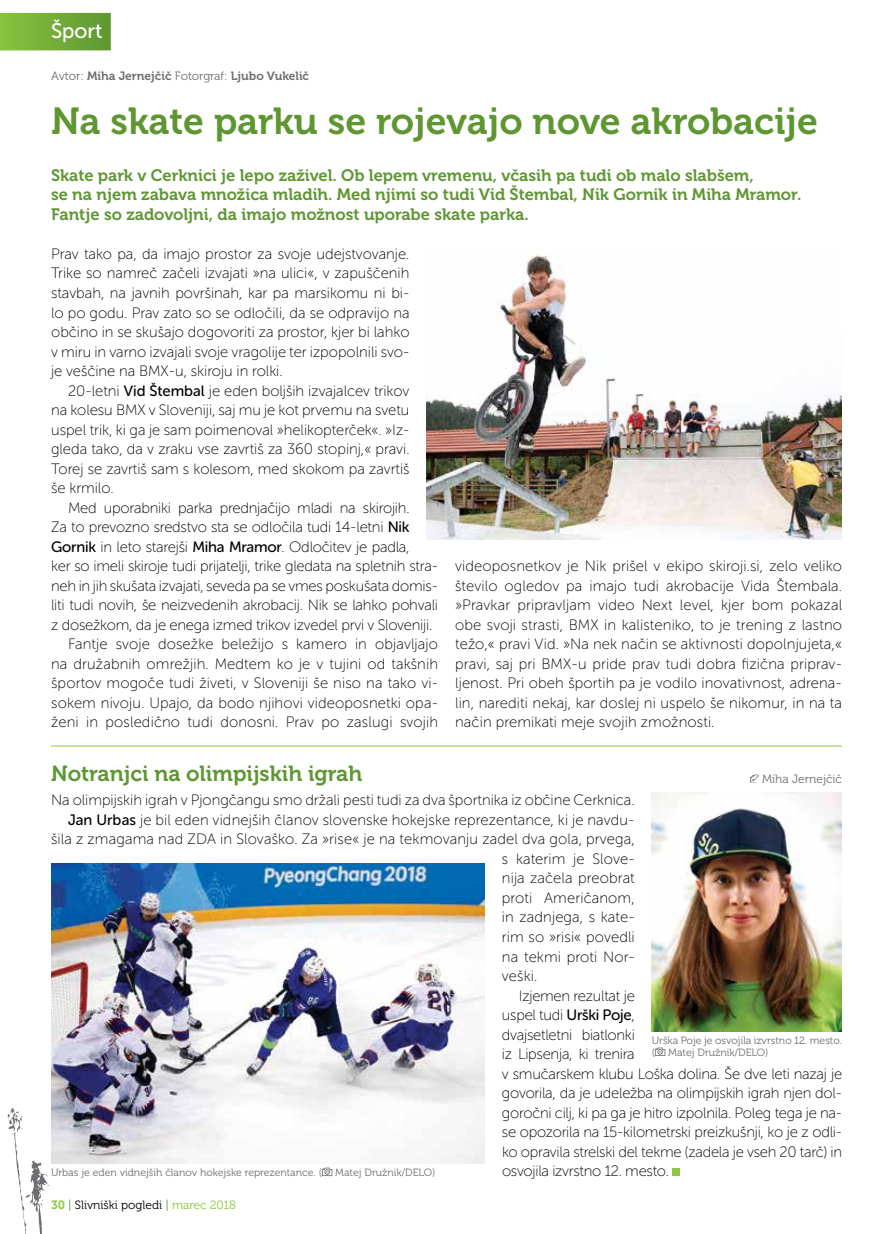
<style>
.page{position:relative;width:893px;height:1234px;background:#fff}
.page>*{position:absolute;margin:0;border:0;box-sizing:border-box;transform-origin:0 0}
.t1{font:37.5px "Museo 700";color:#5e9732}
.t2{font:21.75px "Museo 700";color:#5e9732}
.t3{font:21px "Museo Sans Rounded 500";color:#fff}
.t4{font:16.5px/19.5px "Museo 700";color:#5e9732}
.t5{font:15px/19.5px "Museo Sans Rounded 100";letter-spacing:-.005em;color:#000;text-align:justify}
.t6{font:12px "Museo 700";color:#6d6e71}
.t7{font:12px "Museo 300";color:#000}
.t8{font:12px "Museo 300";color:#6d6e71}
.t9{font:10.5px/12px "Museo 300";color:#6d6e71}
.s1{font-family:"Museo 300"}
.s2{font-family:"Museo Sans Rounded 500"}
.s3{font-family:"Museo 700";color:#8dc63f}
.s4{color:#5e9732}
.s5{color:#8dc63f}
</style>
<div class="page">
<svg style="left:7px;top:1108px;width:42px;height:125px"></svg>
<svg style="left:750px;top:774px;width:9px;height:8px"></svg>
<div style="left:672px;top:1168px;width:7px;height:7px;background:#8dc63f"></div>
<div style="left:0;top:13px;width:111px;height:37px;background:linear-gradient(to right,#8ac33e,#5e9732)"></div>
<hr style="left:51px;top:745px;width:791px;height:1px;background:#8dc63f">
<img style="left:426px;top:255px;width:416px;height:285px">
<img style="left:652px;top:792px;width:190px;height:239px">
<img style="left:51px;top:863px;width:434px;height:299px">
<svg style="left:655px;top:1047px;width:10px;height:8px"></svg>
<svg style="left:322px;top:1167px;width:10px;height:8px"></svg>
<h3 class="t3" style="left:51px;top:20px;width:53px">Šport</h3>
<p class="t6" style="left:51px;top:69px;width:260px"><span class="s1">Avtor:</span> Miha Jernejčič <span class="s1">Fotorgraf:</span> Ljubo Vukelič</p>
<h1 class="t1" style="left:51px;top:100px;width:768px">Na skate parku se rojevajo nove akrobacije</h1>
<p class="t4" style="left:51px;top:166px;width:752px">Skate park v Cerknici je lepo zaživel. Ob lepem vremenu, včasih pa tudi ob malo slabšem,<br>se na njem zabava množica mladih. Med njimi so tudi Vid Štembal, Nik Gornik in Miha Mramor.<br>Fantje so zadovoljni, da imajo možnost uporabe skate parka.</p>
<p class="t5" style="left:51px;top:244px;width:360px">Prav tako pa, da imajo prostor za svoje udejstvovanje.<br>Trike so namreč začeli izvajati »na ulici«, v zapuščenih stavbah, na javnih površinah, kar pa marsikomu ni bi&shy;lo po godu. Prav zato so se odločili, da se odpravijo na občino in se skušajo dogovoriti za prostor, kjer bi lahko v miru in varno izvajali svoje vragolije ter izpopolnili svo&shy;je veščine na BMX-u, skiroju in rolki.</p>
<p class="t5" style="left:51px;top:381px;width:360px;text-indent:17px">20-letni <span class="s2">Vid Štembal</span> je eden boljših izvajalcev trikov na kolesu BMX v Sloveniji, saj mu je kot prvemu na svetu uspel trik, ki ga je sam poimenoval »helikopterček«. »Iz&shy;gleda tako, da v zraku vse zavrtiš za 360 stopinj,« pravi.<br>Torej se zavrtiš sam s kolesom, med skokom pa zavrtiš še krmilo.</p>
<p class="t5" style="left:68px;top:498px;width:343px">Med uporabniki parka prednjačijo mladi na skirojih.</p>
<p class="t5" style="left:51px;top:517px;width:360px">Za to prevozno sredstvo sta se odločila tudi 14-letni <span class="s2">Nik</span></p>
<p class="t5" style="left:51px;top:537px;width:360px"><span class="s2">Gornik</span> in leto starejši <span class="s2">Miha Mramor</span>. Odločitev je padla,</p>
<p class="t5" style="left:51px;top:556px;width:388px">ker so imeli skiroje tudi prijatelji, trike gledata na spletnih stra-</p>
<p class="t5" style="left:51px;top:576px;width:388px">neh in jih skušata izvajati, seveda pa se vmes poskušata domis-</p>
<p class="t5" style="left:51px;top:595px;width:388px">liti tudi novih, še -neizvedenih akrobacij. Nik se lahko pohvali</p>
<p class="t5" style="left:51px;top:615px;width:383px">z dosežkom, da je enega izmed trikov izvedel prvi v Sloveniji.</p>
<p class="t5" style="left:68px;top:634px;width:371px">Fantje svoje dosežke beležijo s kamero in objavljajo</p>
<p class="t5" style="left:51px;top:654px;width:388px">na družabnih omrežjih. Medtem ko je v tujini od takšnih</p>
<p class="t5" style="left:51px;top:673px;width:388px">športov mogoče tudi živeti, v Sloveniji še niso na tako vi-</p>
<p class="t5" style="left:51px;top:693px;width:388px">sokem nivoju. Upajo, da bodo njihovi videoposnetki opa-</p>
<p class="t5" style="left:51px;top:712px;width:388px">ženi in posledično tudi donosni. Prav po zaslugi svojih</p>
<p class="t5" style="left:455px;top:556px;width:388px">videoposnetkov je Nik prišel v ekipo skiroji.si, zelo veliko število ogledov pa imajo tudi akrobacije Vida Štembala. »Pravkar pripravljam video Next level, kjer bom pokazal obe svoji strasti, BMX in kalisteniko, to je trening z lastno težo,« pravi Vid. »Na nek način se aktivnosti dopolnjujeta,« pravi, saj pri BMX-u pride prav tudi dobra fizična priprav&shy;ljenost. Pri obeh športih pa je vodilo inovativnost, adrena&shy;lin, narediti nekaj, kar doslej ni uspelo še nikomur, in na ta način premikati meje svojih zmožnosti.</p>
<h2 class="t2" style="left:51px;top:761px;width:313px">Notranjci na olimpijskih igrah</h2>
<p class="t8" style="left:762px;top:772px;width:81px">Miha Jernejčič</p>
<p class="t5" style="left:51px;top:790px;width:585px">Na olimpijskih igrah v Pjongčangu smo držali pesti tudi za dva športnika iz občine Cerknica.</p>
<p class="t5" style="left:68px;top:810px;width:568px"><span class="s2">Jan Urbas</span> je bil eden vidnejših članov slovenske hokejske reprezentance, ki je navdu-</p>
<p class="t5" style="left:51px;top:829px;width:585px">šila z zmagama nad ZDA in Slovaško. Za »rise« je na tekmovanju zadel dva gola, prvega,</p>
<p class="t5" style="left:502px;top:849px;width:134px">s katerim je Slove-</p>
<p class="t5" style="left:502px;top:868px;width:134px">nija začela preobrat</p>
<p class="t5" style="left:502px;top:888px;width:134px">proti Američanom,</p>
<p class="t5" style="left:502px;top:907px;width:134px">in zadnjega, s kate-</p>
<p class="t5" style="left:502px;top:927px;width:134px">rim so »risi« povedli</p>
<p class="t5" style="left:502px;top:946px;width:134px">na tekmi proti Nor-</p>
<p class="t5" style="left:502px;top:966px;width:37px">veški.</p>
<p class="t5" style="left:519px;top:985px;width:117px">Izjemen rezultat je</p>
<p class="t5" style="left:502px;top:1005px;width:134px">uspel tudi <span class="s2">Urški Poje</span>,</p>
<p class="t5" style="left:502px;top:1024px;width:134px">dvajsetletni biatlonki</p>
<p class="t5" style="left:502px;top:1044px;width:134px">iz Lipsenja, ki trenira</p>
<p class="t5" style="left:502px;top:1063px;width:342px">v smučarskem klubu Loška dolina. Še dve leti nazaj je</p>
<p class="t5" style="left:502px;top:1083px;width:342px">govorila, da je udeležba na olimpijskih igrah njen dol-</p>
<p class="t5" style="left:502px;top:1102px;width:342px">goročni cilj, ki pa ga je hitro izpolnila. Poleg tega je na-</p>
<p class="t5" style="left:502px;top:1122px;width:342px">se opozorila na 15-kilometrski preizkušnji, ko je z odli-</p>
<p class="t5" style="left:502px;top:1141px;width:342px">ko opravila strelski del tekme (zadela je vseh 20 tarč) in</p>
<p class="t5" style="left:502px;top:1161px;width:169px">osvojila izvrstno 12. mesto.</p>
<p class="t9" style="left:652px;top:1034px;width:192px">Urška Poje je osvojila izvrstno 12. mesto. (</p>
<p class="t9" style="left:668px;top:1046px;width:102px">Matej Družnik/DELO)</p>
<p class="t9" style="left:51px;top:1166px;width:272px">Urbas je eden vidnejših članov hokejske reprezentance. (</p>
<p class="t9" style="left:335px;top:1166px;width:102px">Matej Družnik/DELO)</p>
<p class="t7" style="left:51px;top:1197px;width:187px"><span class="s3">30</span> <span class="s4">|</span> Slivniški pogledi <span class="s4">|</span> <span class="s5">marec 2018</span></p>
</div>
